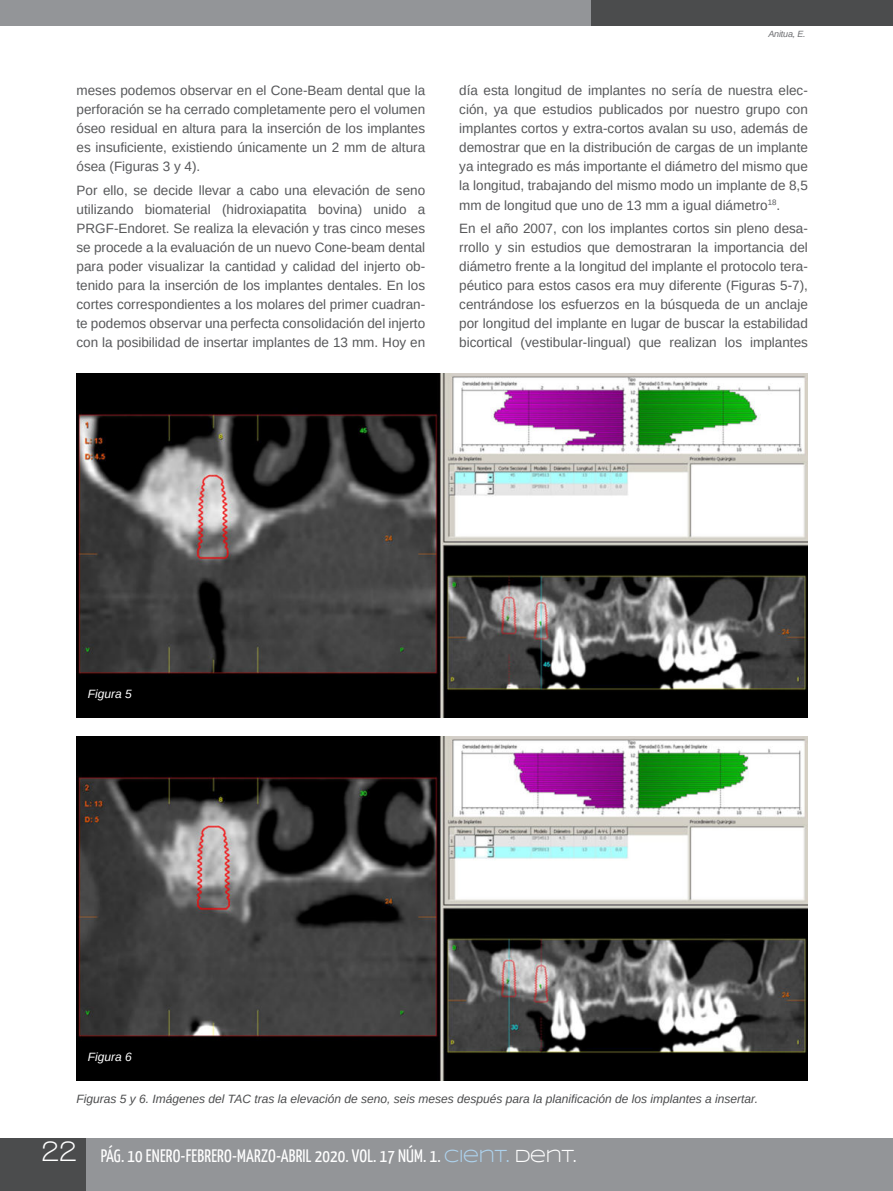
<style>
.page{position:relative;width:893px;height:1191px;background:#fff}
.page>*{position:absolute;margin:0;border:0;box-sizing:border-box;transform-origin:0 0}
.t1{font:700 30px "Walkway";color:#fff}
.t2{font:18px "Yanone Kaffeesatz";letter-spacing:.01em;color:#fff}
.t3{font:13.5px/19px "Arimo";color:#57585a;text-align:justify}
.t4{font:italic 12px "Arimo";color:#4b4c4d}
.t5{font:italic 12px "Arimo";color:#fff}
.t6{font:italic 9px "Arimo";letter-spacing:-.02em;color:#6d6e71}
.s1{font-family:"Syncopate";color:#add2ed}
.s2{font-family:"Syncopate"}
</style>
<div class="page">
<div style="left:0;top:1138px;width:893px;height:53px;background:#939598"></div>
<div style="left:0;top:1138px;width:85px;height:53px;background:#4b4c4d"></div>
<div style="left:0;top:0;width:893px;height:25px;background:#939598"></div>
<div style="left:591px;top:0;width:302px;height:25px;background:#4b4c4d"></div>
<img style="left:77px;top:736px;width:731px;height:344px">
<img style="left:77px;top:373px;width:731px;height:344px">
<p class="t3" style="left:77px;top:81px;width:350px">meses podemos observar en el Cone-Beam dental que la perforación se ha cerrado completamente pero el volumen óseo residual en altura para la inserción de los implantes es insuficiente, existiendo únicamente un 2 mm de altura ósea (Figuras 3 y 4).</p>
<p class="t3" style="left:77px;top:181px;width:350px">Por ello, se decide llevar a cabo una elevación de seno utilizando biomaterial (hidroxiapatita bovina) unido a PRGF-Endoret. Se realiza la elevación y tras cinco meses se procede a la evaluación de un nuevo Cone-beam dental para poder visualizar la cantidad y calidad del injerto ob&shy;tenido para la inserción de los implantes dentales. En los cortes correspondientes a los molares del primer cuadran&shy;te podemos observar una perfecta consolidación del injerto con la posibilidad de insertar implantes de 13 mm. Hoy en</p>
<p class="t6" style="left:768px;top:31px;width:39px">Anitua, E.</p>
<p class="t3" style="left:459px;top:81px;width:350px">día esta longitud de implantes no sería de nuestra elec&shy;ción, ya que estudios publicados por nuestro grupo con implantes cortos y extra-cortos avalan su uso, además de demostrar que en la distribución de cargas de un implante ya integrado es más importante el diámetro del mismo que la longitud, trabajando del mismo modo un implante de 8,5 mm de longitud que uno de 13 mm a igual diámetro<sup>18</sup>.</p>
<p class="t3" style="left:459px;top:219px;width:350px">En el año 2007, con los implantes cortos sin pleno desa&shy;rrollo y sin estudios que demostraran la importancia del diámetro frente a la longitud del implante el protocolo tera&shy;péutico para estos casos era muy diferente (Figuras 5-7), centrándose los esfuerzos en la búsqueda de un anclaje por longitud del implante en lugar de buscar la estabilidad bicortical (vestibular-lingual) que realizan los implantes</p>
<p class="t5" style="left:88px;top:689px;width:46px">Figura 5</p>
<p class="t5" style="left:88px;top:1049px;width:46px">Figura 6</p>
<p class="t4" style="left:77px;top:1090px;width:683px">Figuras 5 y 6. Imágenes del TAC tras la elevación de seno, seis meses después para la planificación de los implantes a insertar.</p>
<h1 class="t1" style="left:41px;top:1133px;width:37px">22</h1>
<h2 class="t2" style="left:101px;top:1148px;width:477px">PÁG. 10 ENERO-FEBRERO-MARZO-ABRIL 2020. VOL. 17 NÚM. 1. <span class="s1">CIENT.</span> <span class="s2">DENT.</span></h2>
</div>
